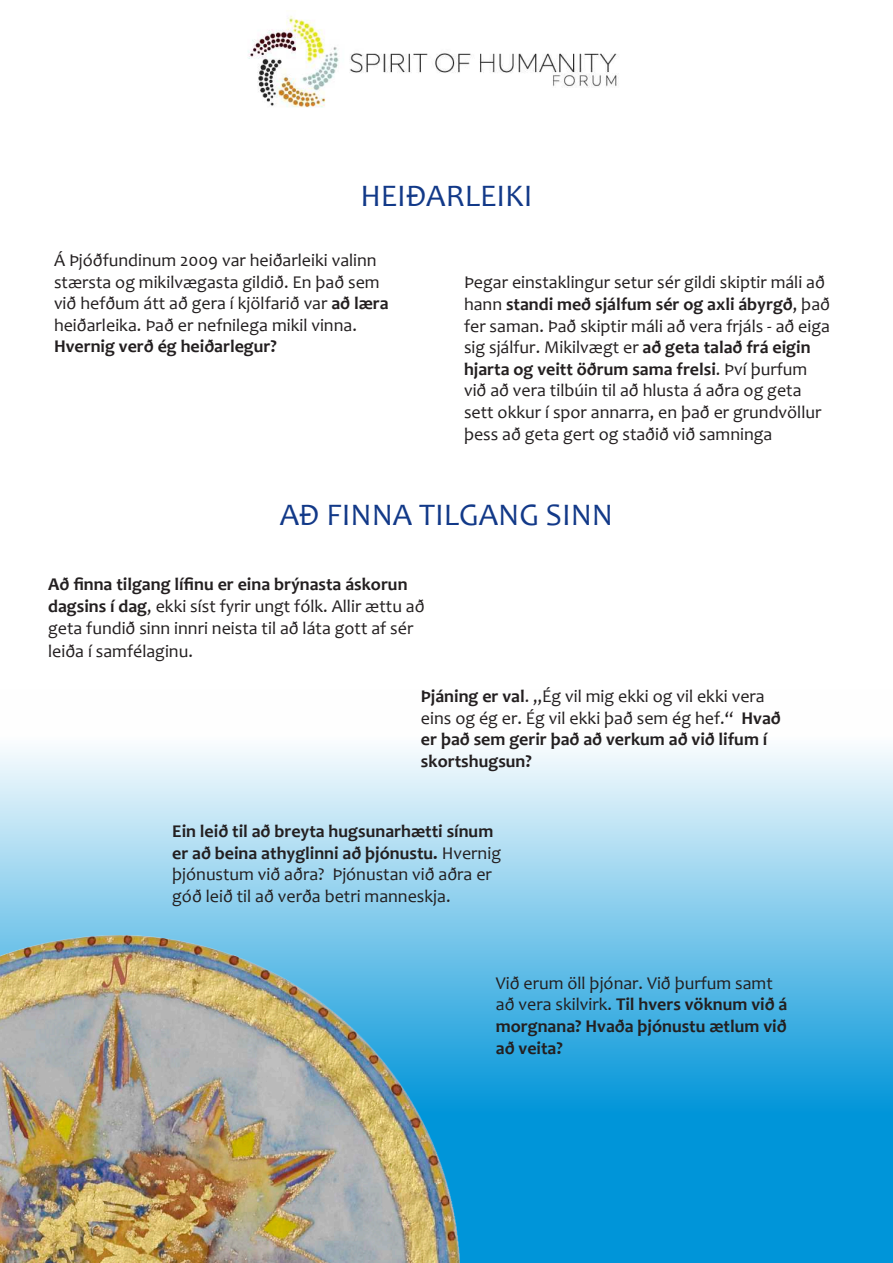
<style>
.page{position:relative;width:893px;height:1263px;background:#fff}
.page>*{position:absolute;margin:0;border:0;box-sizing:border-box;transform-origin:0 0}
.t1{font:31.5px "Candara";color:#123988}
.t2{font:18px/21.6px "Candara";color:#231f20}
.t3{font:700 18px/21.6px "Candara";color:#231f20}
.s1{font-weight:700}
.s2{font-weight:400}
</style>
<div class="page">
<svg style="left:0;top:749px;width:893px;height:514px;background:#72c4e9"></svg>
<img style="left:0;top:923px;width:471px;height:340px">
<img style="left:248px;top:16px;width:369px;height:92px">
<h1 class="t1" style="left:360px;top:176px;width:174px">HEIÐARLEIKI</h1>
<p class="t2" style="left:54px;top:249px;width:336px">Á Þjóðfundinum 2009 var heiðarleiki valinn stærsta og mikilvægasta gildið. En það sem við hefðum átt að gera í kjölfarið var <span class="s1">að læra </span>heiðarleika. Það er nefnilega mikil vinna.</p>
<p class="t3" style="left:54px;top:336px;width:224px">Hvernig verð ég heiðarlegur?</p>
<p class="t2" style="left:464px;top:272px;width:367px">Þegar einstaklingur setur sér gildi skiptir máli að hann <span class="s1">standi með sjálfum sér og axli ábyrgð</span>, það fer saman. Það skiptir máli að vera frjáls - að eiga sig sjálfur. Mikilvægt er <span class="s1">að geta talað frá eigin hjarta og veitt öðrum sama frelsi</span>. Því þurfum við að vera tilbúin til að hlusta á aðra og geta sett okkur í spor annarra, en það er grundvöllur þess að geta gert og staðið við samninga</p>
<h1 class="t1" style="left:280px;top:495px;width:335px">AÐ FINNA TILGANG SINN</h1>
<p class="t2" style="left:48px;top:573px;width:378px"><span class="s1">Að finna tilgang lífinu er eina brýnasta áskorun dagsins í dag</span>, ekki síst fyrir ungt fólk. Allir ættu að geta fundið sinn innri neista til að láta gott af sér</p>
<p class="t2" style="left:48px;top:640px;width:146px">leiða í samfélaginu.</p>
<p class="t3" style="left:421px;top:686px;width:361px">Þjáning er val<span class="s2">. „Ég vil mig ekki og vil ekki vera eins og ég er. Ég vil ekki það sem ég hef.“</span> Hvað er það sem gerir það að verkum að við lifum í skortshugsun?</p>
<p class="t2" style="left:172px;top:820px;width:330px"><span class="s1">Ein leið til að breyta hugsunarhætti sínum er að beina athyglinni að þjónustu.</span> Hvernig þjónustum við aðra? Þjónustan við aðra er góð leið til að verða betri manneskja.</p>
<p class="t3" style="left:496px;top:973px;width:293px"><span class="s2">Við erum öll þjónar. Við þurfum samt að vera skilvirk.</span> Til hvers vöknum við á morgnana? Hvaða þjónustu ætlum við að veita?</p>
</div>
